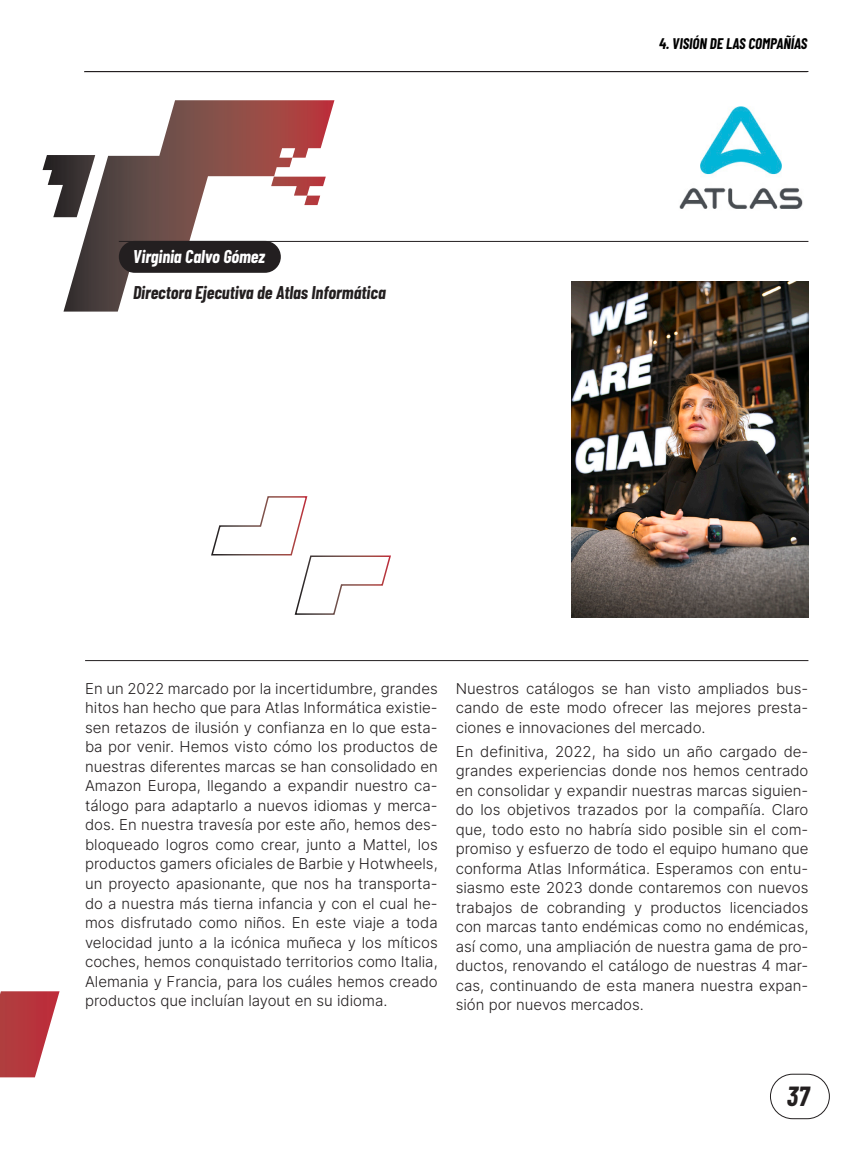
<style>
.page{position:relative;width:851px;height:1149px;background:#fff}
.page>*{position:absolute;margin:0;border:0;box-sizing:border-box;transform-origin:0 0}
.t1{font:italic 700 27px "Barlow Condensed";color:#231f20}
.t2{font:italic 700 18px "Barlow Condensed";color:#231f20}
.t3{font:italic 700 18px "Barlow Condensed";color:#fff}
.t4{font:300 15px/19.5px "Inter";color:#231f20;text-align:justify}
.t5{font:italic 700 15px "Barlow Condensed";color:#000}
</style>
<div class="page">
<hr style="left:84px;top:71px;width:723px;height:1px;background:#231f20">
<div style="left:770px;top:1073px;width:59px;height:45px;border:1px solid #231f20;border-radius:22px"></div>
<svg style="left:0;top:991px;width:60px;height:85px"></svg>
<svg style="left:43px;top:100px;width:291px;height:211px"></svg>
<div style="left:119px;top:241px;width:162px;height:32px;background:#231f20;border-radius:16px"></div>
<hr style="left:85px;top:71px;width:723px;height:1px;background:#231f20">
<hr style="left:119px;top:241px;width:689px;height:1px;background:#231f20">
<hr style="left:85px;top:660px;width:723px;height:1px;background:#231f20">
<img style="left:571px;top:281px;width:237px;height:336px">
<img style="left:679px;top:106px;width:124px;height:103px">
<svg style="left:211px;top:496px;width:180px;height:119px"></svg>
<p class="t3" style="left:133px;top:243px;width:134px">Virginia Calvo Gómez</p>
<p class="t2" style="left:133px;top:280px;width:254px">Directora Ejecutiva de Atlas Informática</p>
<p class="t5" style="left:659px;top:33px;width:150px">4. VISIÓN DE LAS COMPAÑÍAS</p>
<p class="t4" style="left:85px;top:678px;width:354px">En un 2022 marcado por la incertidumbre, grandes hitos han hecho que para Atlas Informática existie&shy;sen retazos de ilusión y confianza en lo que esta&shy;ba por venir. Hemos visto cómo los productos de nuestras diferentes marcas se han consolidado en Amazon Europa, llegando a expandir nuestro ca&shy;tálogo para adaptarlo a nuevos idiomas y merca&shy;dos. En nuestra travesía por este año, hemos des&shy;bloqueado logros como crear, junto a Mattel, los productos gamers oficiales de Barbie y Hotwheels, un proyecto apasionante, que nos ha transporta&shy;do a nuestra más tierna infancia y con el cual he&shy;mos disfrutado como niños. En este viaje a toda velocidad junto a la icónica muñeca y los míticos coches, hemos conquistado territorios como Italia, Alemania y Francia, para los cuáles hemos creado productos que incluían layout en su idioma.</p>
<p class="t4" style="left:455px;top:678px;width:354px">Nuestros catálogos se han visto ampliados bus&shy;cando de este modo ofrecer las mejores presta&shy;ciones e innovaciones del mercado.</p>
<p class="t4" style="left:455px;top:740px;width:354px">En definitiva, 2022, ha sido un año cargado de&shy;grandes experiencias donde nos hemos centrado en consolidar y expandir nuestras marcas siguien&shy;do los objetivos trazados por la compañía. Claro que, todo esto no habría sido posible sin el com&shy;promiso y esfuerzo de todo el equipo humano que conforma Atlas Informática. Esperamos con entu&shy;siasmo este 2023 donde contaremos con nuevos trabajos de cobranding y productos licenciados con marcas tanto endémicas como no endémicas, así como, una ampliación de nuestra gama de pro&shy;ductos, renovando el catálogo de nuestras 4 mar&shy;cas, continuando de esta manera nuestra expan&shy;sión por nuevos mercados.</p>
<h1 class="t1" style="left:786px;top:1077px;width:24px">37</h1>
</div>
